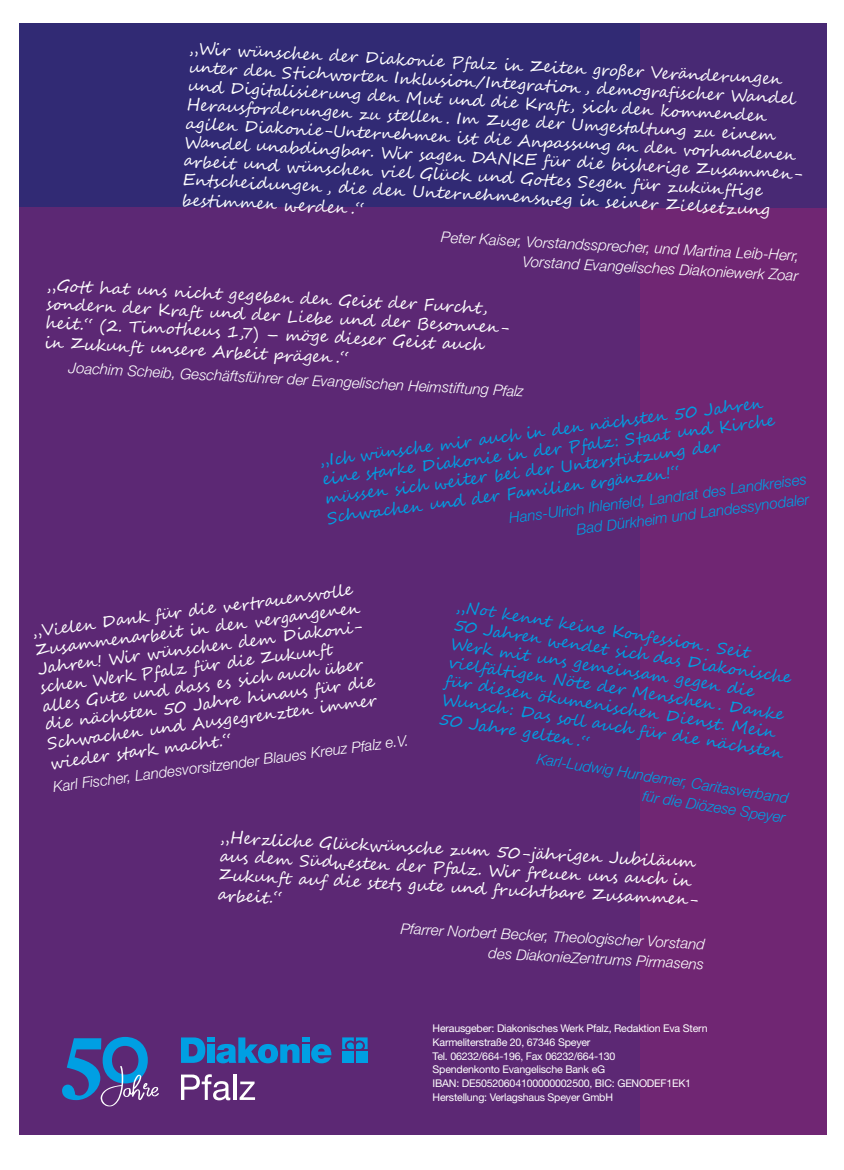
<style>
.page{position:relative;width:844px;height:1170px;background:#fff}
.page>*{position:absolute;margin:0;border:0;box-sizing:border-box;transform-origin:0 0}
.t1{font:16.25px/18.9px "Segoe Script";color:#fff}
.t2{font:16.25px/19px "Segoe Script";color:#009fe3}
.t3{font:italic 300 15px/20px "Helvetica Neue LT Std";color:#fff;text-align:right}
.t4{font:italic 300 15px/19.5px "Helvetica Neue LT Std";color:#009fe3;text-align:right}
.t5{font:10.62px/13.8px "Helvetica Neue LT Std";letter-spacing:-.02em;color:#fff}
</style>
<div class="page">
<div style="left:640px;top:207px;width:186px;height:927px;background:#702673"></div>
<div style="left:640px;top:23px;width:186px;height:184px;background:#482974"></div>
<div style="left:19px;top:23px;width:621px;height:184px;background:#312a74"></div>
<div style="left:19px;top:207px;width:621px;height:927px;background:#5c2874"></div>
<svg style="left:181px;top:1037px;width:150px;height:26px"></svg>
<svg style="left:342px;top:1037px;width:25px;height:11px"></svg>
<div style="left:342px;top:1051px;width:12px;height:11px;background:#009fe3"></div>
<div style="left:356px;top:1051px;width:11px;height:11px;background:#009fe3"></div>
<svg style="left:181px;top:1074px;width:49px;height:26px"></svg>
<hr style="left:233px;top:1074px;width:3px;height:25px;background:#fff">
<svg style="left:239px;top:1081px;width:16px;height:18px"></svg>
<svg style="left:62px;top:1037px;width:97px;height:69px"></svg>
<p class="t1" style="left:190px;top:39px;width:618px;rotate:3deg">„Wir wünschen der Diakonie Pfalz in Zeiten großer Veränderungen unter den Stichwort en Inklusion/Integration , demografi scher Wandel und Digitalisierung den Mut und die Kraft , sich den kommenden Herausforderungen zu stellen . Im Zuge der Umgestaltung zu einem agilen Diakonie-Unternehmen ist die Anpassung an den vorhandenen Wandel unabdingbar. Wir sagen DANKE für die bisherige Zusammen&shy;arbeit und wünschen viel Glück und Got tes Segen für zukünft ige Entscheidungen , die den Unternehmensweg in seiner Zielsetzung bestimmen werden .“</p>
<p class="t3" style="left:441px;top:227px;width:360px;rotate:3deg">Peter Kaiser, Vorstandssprecher, und Martina Leib-Herr,<br>Vorstand Evangelisches Diakoniewerk Zoar</p>
<p class="t1" style="left:48px;top:275px;width:465px;rotate:3deg">„Got t hat uns nicht gegeben den Geist der Furcht, sondern der Kraft und der Liebe und der Besonnen&shy;heit.“ (2. Timot heus 1,7) – möge dieser Geist auch in Zukunft unsere Arbeit prägen .“</p>
<p class="t3" style="left:69px;top:357px;width:457px;rotate:3deg">Joachim Scheib, Geschäftsführer der Evangelischen Heimstiftung Pfalz</p>
<p class="t2" style="left:318px;top:449px;width:457px;rotate:-7deg">„Ich wünsche mir auch in den nächsten 50 Jahren eine starke Diakonie in der Pfalz: Staat und Kirche müss en sich weiter bei der Unterstützung der Schwachen und der Familien ergänzen!“</p>
<p class="t4" style="left:507px;top:507px;width:301px;rotate:-7deg">Hans-Ulrich Ihlenfeld, Landrat des Landkreises<br>Bad Dürkheim und Landessynodaler</p>
<p class="t1" style="left:31px;top:621px;width:335px;rotate:-7deg">„Vielen Dank für die vert rauensvolle Zusammenarbeit in den vergangenen Jahren! Wir wünschen dem Diakoni&shy;schen Werk Pfalz für die Zukunft<br>alles Gute und dass es sich auch über die nächsten 50 Jahre hinaus für die Schwachen und Ausgegrenzten immer</p>
<p class="t1" style="left:49px;top:753px;width:185px;rotate:-7deg">wieder stark macht.“</p>
<p class="t3" style="left:52px;top:775px;width:360px;rotate:-7deg">Karl Fischer, Landesvorsitzender Blaues Kreuz Pfalz e.V.</p>
<p class="t2" style="left:458px;top:597px;width:347px;rotate:9deg">„Not kennt keine Konfession . Seit<br>50 Jahren wendet sich das Diakonische Werk mit uns gemeinsam gegen die vielfältigen Nöte der Menschen . Danke für diesen ökumenischen Dienst. Mein Wunsch: Das soll auch für die nächsten 50 Jahre gelten .“</p>
<p class="t4" style="left:538px;top:748px;width:256px;line-height:20px;rotate:9deg">Karl-Ludwig Hundemer, Caritasverband für die Diözese Speyer</p>
<p class="t1" style="left:221px;top:827px;width:482px;rotate:3deg">„Herzliche Glückwünsche zum 50-jährigen Jubiläum aus dem Südwesten der Pfalz. Wir freuen uns auch in Zukunft auf die stets gute und fruchtbare Zusammen&shy;arbeit.“</p>
<p class="t3" style="left:401px;top:917px;width:306px;rotate:3deg">Pfarrer Norbert Becker, Theologischer Vorstand des DiakonieZentrums Pirmasens</p>
<p class="t5" style="left:432px;top:1021px;width:276px">Herausgeber: Diakonisches Werk Pfalz, Redaktion Eva Stern Karmeliterstraße 20, 67346 Speyer<br>Tel. 06232/664-196, Fax 06232/664-130<br>Spendenkonto Evangelische Bank eG<br>IBAN: DE50520604100000002500, BIC: GENODEF1EK1<br>Herstellung: Verlagshaus Speyer GmbH</p>
</div>
